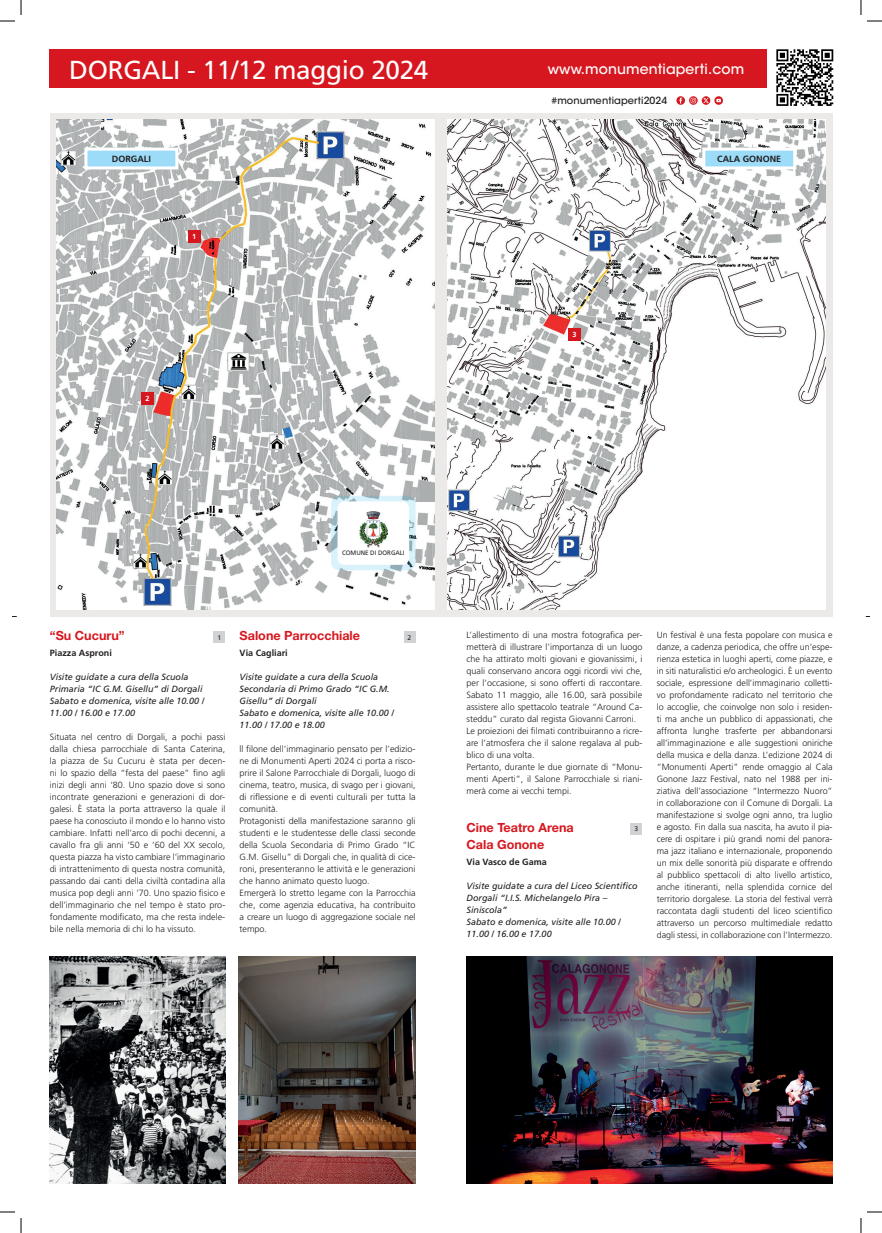
<style>
.page{position:relative;width:882px;height:1233px;background:#fff}
.page>*{position:absolute;margin:0;border:0;box-sizing:border-box;transform-origin:0 0}
.t1{font:26px "Frutiger LT Std";letter-spacing:-.01em;color:#fff}
.t2{font:500 14px "ITC Avant Garde Std";letter-spacing:.01em;color:#fff}
.t3{font:700 12.6px/16.8px "Helvetica Neue LT Std";color:#d7171f}
.t4{font:500 9.9px "ITC Avant Garde Std";letter-spacing:.01em;color:#231f20}
.t5{font:300 9px/12px "Frutiger LT Std";color:#231f20}
.t6{font:italic 9px/12px "Frutiger LT Std";color:#231f20}
.t7{font:700 9px "Frutiger LT Std";color:#231f20}
.t8{font:700 7.3px "Frutiger LT Std";color:#fff}
.t9{font:6.8px "Frutiger LT Std";color:#231f20}
.t10{font:6.4px "Frutiger LT Std";color:#231f20;scale:.96 1}
</style>
<div class="page">
<img style="left:776px;top:49px;width:56px;height:57px">
<svg style="left:50px;top:113px;width:782px;height:503px;background:#ebeae8"></svg>
<img style="left:57px;top:119px;width:377px;height:490px">
<div style="left:49px;top:49px;width:717px;height:39px;background:#d7171f"></div>
<div style="left:213px;top:631px;width:12px;height:12px;background:#d1d2d4"></div>
<div style="left:188px;top:230px;width:12px;height:12px;background:#d7171f"></div>
<img style="left:239px;top:956px;width:176px;height:227px">
<img style="left:49px;top:956px;width:176px;height:227px">
<img style="left:466px;top:956px;width:366px;height:227px">
<img style="left:447px;top:119px;width:377px;height:490px">
<div style="left:141px;top:392px;width:13px;height:13px;background:#d7171f"></div>
<svg style="left:331px;top:496px;width:84px;height:74px;background:#c3dde6"></svg>
<div style="left:337px;top:501px;width:72px;height:64px;background:#fff;border-radius:7px"></div>
<img style="left:359px;top:511px;width:28px;height:37px">
<div style="left:702px;top:148px;width:93px;height:21px;background:#9cdcf8;border:3px solid #fff"></div>
<div style="left:84px;top:148px;width:94px;height:21px;background:#9cdcf8;border:3px solid #fff"></div>
<div style="left:568px;top:328px;width:12px;height:12px;background:#d7171f"></div>
<div style="left:630px;top:822px;width:12px;height:12px;background:#d1d2d4"></div>
<div style="left:403px;top:631px;width:12px;height:12px;background:#d1d2d4"></div>
<svg style="left:701px;top:96px;width:9px;height:9px"></svg>
<svg style="left:676px;top:96px;width:8px;height:9px"></svg>
<svg style="left:688px;top:96px;width:9px;height:9px"></svg>
<svg style="left:690px;top:98px;width:5px;height:5px"></svg>
<svg style="left:714px;top:96px;width:8px;height:9px"></svg>
<svg style="left:716px;top:99px;width:4px;height:3px"></svg>
<svg style="left:702px;top:98px;width:6px;height:5px"></svg>
<svg style="left:0;top:1211px;width:15px;height:1px"></svg>
<svg style="left:867px;top:1211px;width:14px;height:1px"></svg>
<svg style="left:0;top:0;width:22px;height:22px"></svg>
<svg style="left:20px;top:1218px;width:2px;height:15px"></svg>
<svg style="left:860px;top:0;width:21px;height:22px"></svg>
<svg style="left:860px;top:1218px;width:1px;height:15px"></svg>
<h1 class="t1" style="left:69px;top:54px;width:360px">DORGALI - 11/12 maggio 2024</h1>
<h2 class="t2" style="left:547px;top:60px;width:198px">www.monumentiaperti.com</h2>
<p class="t4" style="left:551px;top:94px;width:117px">#monumentiaperti2024</p>
<p class="t7" style="left:112px;top:153px;width:40px">DORGALI</p>
<p class="t7" style="left:717px;top:153px;width:65px">CALA GONONE</p>
<p class="t8" style="left:192px;top:232px;width:6px">1</p>
<p class="t8" style="left:145px;top:394px;width:6px">2</p>
<p class="t8" style="left:572px;top:330px;width:6px">3</p>
<p class="t10" style="left:342px;top:548px;width:67px">COMUNE DI DORGALI</p>
<h3 class="t3" style="left:50px;top:627px;width:76px">“Su Cucuru”</h3>
<p class="t7" style="left:50px;top:648px;width:63px">Piazza Asproni</p>
<p class="t6" style="left:50px;top:671px;width:156px">Visite guidate a cura della Scuola<br>Primaria “IC G.M. Gisellu” di Dorgali<br>Sabato e domenica, visite alle 10.00 /<br>11.00 / 16.00 e 17.00</p>
<p class="t5" style="left:50px;top:731px;width:177px;text-align:justify">Situata nel centro di Dorgali, a pochi passi dalla chiesa parrocchiale di Santa Caterina, la piazza de Su Cucuru è stata per decen&shy;ni lo spazio della “festa del paese” fino agli inizi degli anni ‘80. Uno spazio dove si sono incontrate generazioni e generazioni di dor&shy;galesi. È stata la porta attraverso la quale il paese ha conosciuto il mondo e lo hanno visto cambiare. Infatti nell’arco di pochi decenni, a cavallo fra gli anni ‘50 e ‘60 del XX secolo, questa piazza ha visto cambiare l’immaginario di intrattenimento di questa nostra comunità, passando dai canti della civiltà contadina alla musica pop degli anni ’70. Uno spazio fisico e dell’immaginario che nel tempo è stato pro&shy;fondamente modificato, ma che resta indele&shy;bile nella memoria di chi lo ha vissuto.</p>
<p class="t9" style="left:217px;top:633px;width:5px">1</p>
<h3 class="t3" style="left:239px;top:627px;width:122px">Salone Parrocchiale</h3>
<p class="t7" style="left:239px;top:648px;width:50px">Via Cagliari</p>
<p class="t6" style="left:239px;top:671px;width:156px">Visite guidate a cura della Scuola<br>Secondaria di Primo Grado “IC G.M.<br>Gisellu” di Dorgali<br>Sabato e domenica, visite alle 10.00 /<br>11.00 / 17.00 e 18.00</p>
<p class="t5" style="left:239px;top:743px;width:177px">ll filone dell’immaginario pensato per l’edizio&shy;ne di Monumenti Aperti 2024 ci porta a risco&shy;prire il Salone Parrocchiale di Dorgali, luogo di cinema, teatro, musica, di svago per i giovani, di riflessione e di eventi culturali per tutta la comunità.<br>Protagonisti della manifestazione saranno gli studenti e le studentesse delle classi seconde della Scuola Secondaria di Primo Grado “IC G.M. Gisellu” di Dorgali che, in qualità di cice&shy;roni, presenteranno le attività e le generazioni che hanno animato questo luogo.<br>Emergerà lo stretto legame con la Parrocchia che, come agenzia educativa, ha contribuito a creare un luogo di aggregazione sociale nel tempo.</p>
<p class="t9" style="left:407px;top:633px;width:5px">2</p>
<p class="t5" style="left:466px;top:629px;width:177px">L’allestimento di una mostra fotografica per&shy;metterà di illustrare l’importanza di un luogo che ha attirato molti giovani e giovanissimi, i quali conservano ancora oggi ricordi vivi che, per l’occasione, si sono offerti di raccontare.<br>Sabato 11 maggio, alle 16.00, sarà possibile assistere allo spettacolo teatrale “Around Ca&shy;steddu” curato dal regista Giovanni Carroni.<br>Le proiezioni dei filmati contribuiranno a ricre&shy;are l’atmosfera che il salone regalava al pub&shy;blico di una volta.<br>Pertanto, durante le due giornate di “Monu&shy;menti Aperti”, il Salone Parrocchiale si riani&shy;merà come ai vecchi tempi.</p>
<h3 class="t3" style="left:466px;top:819px;width:109px">Cine Teatro Arena<br>Cala Gonone</h3>
<p class="t7" style="left:466px;top:856px;width:82px">Via Vasco de Gama</p>
<p class="t6" style="left:466px;top:880px;width:173px">Visite guidate a cura del Liceo Scientifico<br>Dorgali “I.I.S. Michelangelo Pira –<br>Siniscola”<br>Sabato e domenica, visite alle 10.00 /<br>11.00 / 16.00 e 17.00</p>
<p class="t9" style="left:634px;top:824px;width:5px">3</p>
<p class="t5" style="left:656px;top:629px;width:177px;text-align:justify">Un festival è una festa popolare con musica e danze, a cadenza periodica, che offre un’espe&shy;rienza estetica in luoghi aperti, come piazze, e in siti naturalistici e/o archeologici. È un evento sociale, espressione dell’immaginario colletti&shy;vo profondamente radicato nel territorio che lo accoglie, che coinvolge non solo i residen&shy;ti ma anche un pubblico di appassionati, che affronta lunghe trasferte per abbandonarsi all’immaginazione e alle suggestioni oniriche della musica e della danza. L’edizione 2024 di “Monumenti Aperti” rende omaggio al Cala Gonone Jazz Festival, nato nel 1988 per ini&shy;ziativa dell’associazione “Intermezzo Nuoro” in collaborazione con il Comune di Dorgali. La manifestazione si svolge ogni anno, tra luglio e agosto. Fin dalla sua nascita, ha avuto il pia&shy;cere di ospitare i più grandi nomi del panora&shy;ma jazz italiano e internazionale, proponendo un mix delle sonorità più disparate e offrendo al pubblico spettacoli di alto livello artistico, anche itineranti, nella splendida cornice del territorio dorgalese. La storia del festival verrà raccontata dagli studenti del liceo scientifico attraverso un percorso multimediale redatto dagli stessi, in collaborazione con l’Intermezzo.</p>
</div>
